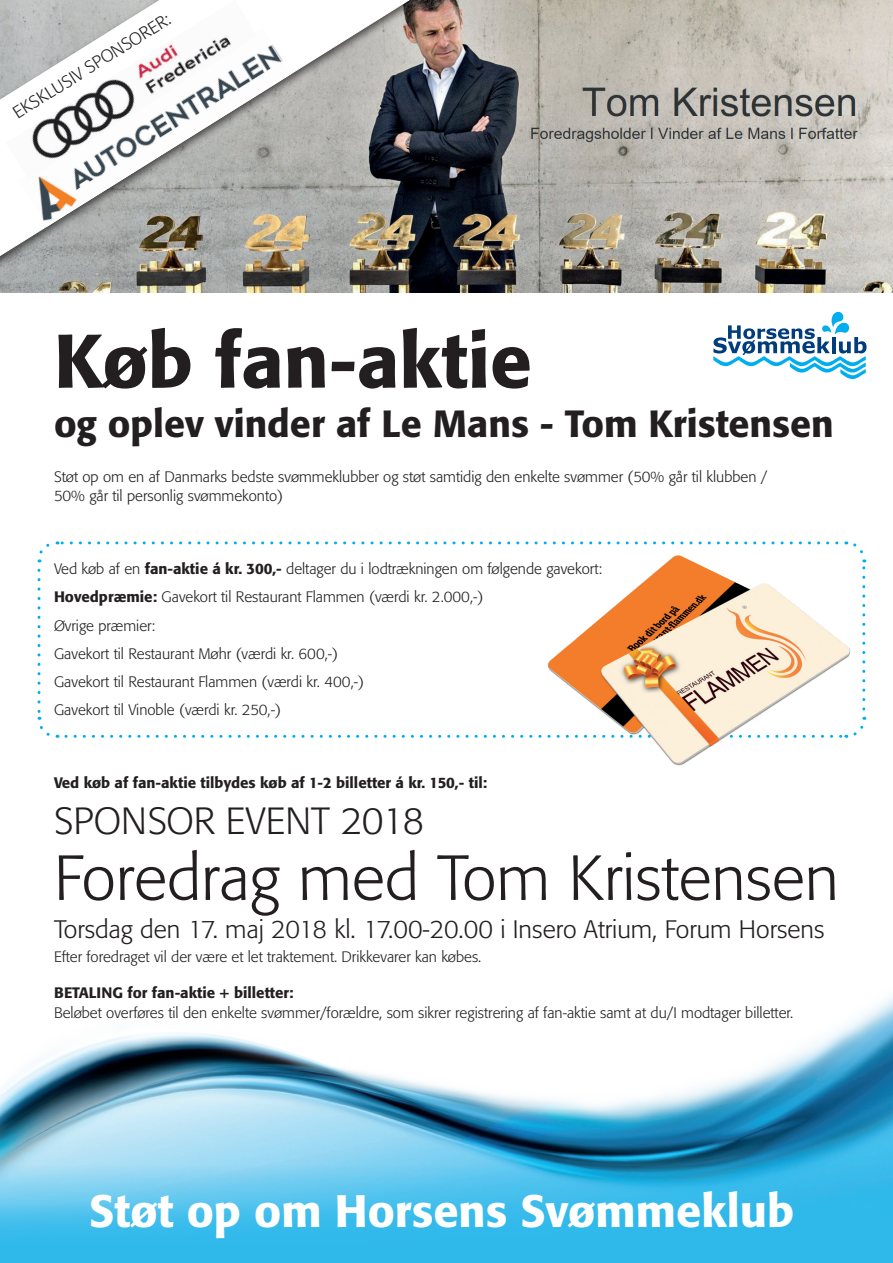
<style>
.page{position:relative;width:893px;height:1263px;background:#fff}
.page>*{position:absolute;margin:0;border:0;box-sizing:border-box;transform-origin:0 0}
.t1{font:500 75px "Formata";color:#231f20}
.t2{font:300 63px "Formata";color:#231f20}
.t3{font:500 45px "Formata";color:#fff}
.t4{font:500 37.5px "Formata";color:#231f20}
.t5{font:300 37.5px "Formata";color:#231f20}
.t6{font:300 25.05px "Formata";color:#231f20}
.t7{font:300 17.25px "Formata";color:#231f20}
.t8{font:300 15px/28px "Formata";color:#231f20}
.t9{font:500 15px "Formata";color:#231f20}
.s1{font-weight:500}
</style>
<div class="page">
<img style="left:435px;top:0;width:458px;height:293px">
<div style="left:0;top:0;width:435px;height:344px;background:#231f20;opacity:.75"></div>
<img style="left:0;top:0;width:426px;height:334px">
<svg style="left:713px;top:311px;width:153px;height:68px"></svg>
<img style="left:18px;top:28px;width:273px;height:199px">
<img style="left:0;top:995px;width:893px;height:268px">
<svg style="left:37px;top:570px;width:21px;height:168px"></svg>
<svg style="left:66px;top:717px;width:801px;height:21px"></svg>
<svg style="left:846px;top:541px;width:19px;height:168px"></svg>
<svg style="left:37px;top:541px;width:800px;height:21px"></svg>
<img style="left:548px;top:556px;width:302px;height:209px">
<img style="left:6px;top:0;width:251px;height:179px">
<p class="t7" style="left:9px;top:105px;width:183px;rotate:-32deg">EKSKLUSIV SPONSORER:</p>
<h1 class="t1" style="left:54px;top:315px;width:479px">Køb fan-aktie</h1>
<h3 class="t4" style="left:54px;top:401px;width:781px">og oplev vinder af Le Mans - Tom Kristensen</h3>
<p class="t8" style="left:54px;top:467px;width:715px;line-height:19.5px">Støt op om en af Danmarks bedste svømmeklubber og støt samtidig den enkelte svømmer (50% går til klubben /<br>50% går til personlig svømmekonto)</p>
<p class="t8" style="left:54px;top:555px;width:550px">Ved køb af en <span class="s1">fan-aktie á kr. 300,-</span> deltager du i lodtrækningen om følgende gavekort:<br><span class="s1">Hovedpræmie:</span> Gavekort til Restaurant Flammen (værdi kr. 2.000,-)<br>Øvrige præmier:<br>Gavekort til Restaurant Møhr (værdi kr. 600,-)<br>Gavekort til Restaurant Flammen (værdi kr. 400,-)<br>Gavekort til Vinoble (værdi kr. 250,-)</p>
<p class="t9" style="left:54px;top:773px;width:435px">Ved køb af fan-aktie tilbydes køb af 1-2 billetter á kr. 150,- til:</p>
<h3 class="t5" style="left:54px;top:799px;width:372px">SPONSOR EVENT 2018</h3>
<h2 class="t2" style="left:54px;top:841px;width:786px">Foredrag med Tom Kristensen</h2>
<h3 class="t6" style="left:54px;top:915px;width:772px">Torsdag den 17. maj 2018 kl. 17.00-20.00 i Insero Atrium, Forum Horsens</h3>
<p class="t8" style="left:54px;top:943px;width:429px">Efter foredraget vil der være et let traktement. Drikkevarer kan købes.</p>
<p class="t9" style="left:54px;top:984px;width:241px">BETALING for fan-aktie + billetter:</p>
<p class="t8" style="left:54px;top:999px;width:741px">Beløbet overføres til den enkelte svømmer/forældre, som sikrer registrering af fan-aktie samt at du/I modtager billetter.</p>
<h3 class="t3" style="left:89px;top:1183px;width:706px">Støt op om Horsens Svømmeklub</h3>
</div>
